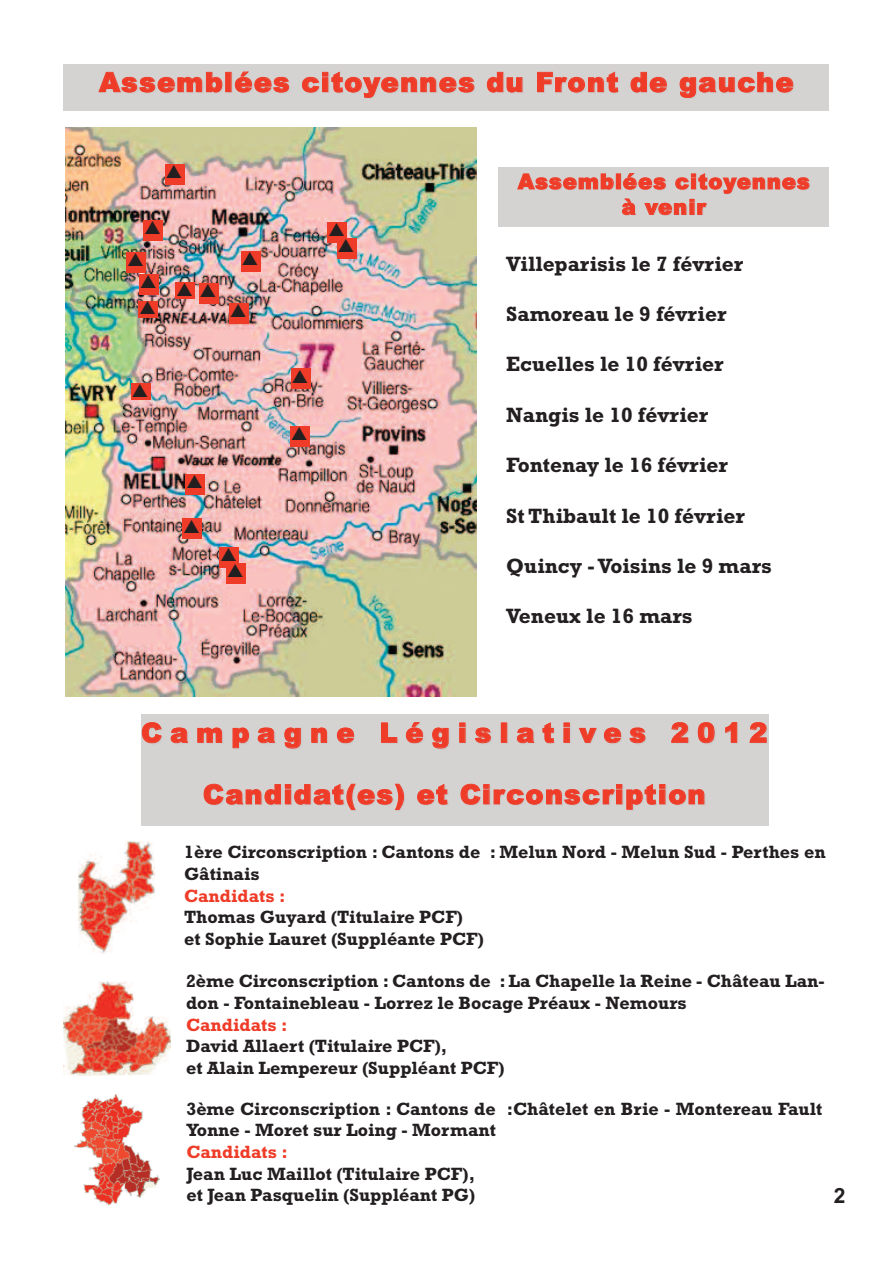
<style>
.page{position:relative;width:893px;height:1263px;background:#fff}
.page>*{position:absolute;margin:0;border:0;box-sizing:border-box;transform-origin:0 0}
.t1{font:900 27px "Arial";letter-spacing:.055em;color:#ef3c28}
.t2{font:900 27px "Arial";letter-spacing:.305em;color:#ef3c28}
.t3{font:700 21px "Rockwell";color:#231f20}
.t4{font:900 21px/25.5px "Arial";letter-spacing:.045em;color:#ef3c28;text-align:center}
.t5{font:700 21px "Arial";color:#231f20}
.t6{font:700 18px/21.6px "Rockwell";color:#231f20}
.t7{font:700 18px "Rockwell";color:#ef3c28}
</style>
<div class="page">
<div style="left:64px;top:64px;width:765px;height:47px;background:#d5d3d2"></div>
<div style="left:499px;top:167px;width:330px;height:59px;background:#d5d3d2"></div>
<img style="left:66px;top:128px;width:410px;height:568px">
<div style="left:186px;top:474px;width:19px;height:21px;background:#ef3c28"></div>
<div style="left:328px;top:222px;width:19px;height:20px;background:#ef3c28"></div>
<div style="left:337px;top:238px;width:19px;height:20px;background:#ef3c28"></div>
<div style="left:199px;top:283px;width:19px;height:20px;background:#ef3c28"></div>
<div style="left:144px;top:220px;width:19px;height:20px;background:#ef3c28"></div>
<div style="left:165px;top:164px;width:19px;height:20px;background:#ef3c28"></div>
<div style="left:140px;top:274px;width:19px;height:20px;background:#ef3c28"></div>
<div style="left:127px;top:252px;width:19px;height:20px;background:#ef3c28"></div>
<div style="left:176px;top:282px;width:19px;height:17px;background:#ef3c28"></div>
<div style="left:139px;top:301px;width:19px;height:16px;background:#ef3c28"></div>
<div style="left:131px;top:383px;width:19px;height:17px;background:#ef3c28"></div>
<div style="left:141px;top:714px;width:627px;height:112px;background:#d5d3d2"></div>
<img style="left:79px;top:841px;width:76px;height:113px">
<img style="left:64px;top:982px;width:106px;height:93px">
<img style="left:75px;top:1095px;width:84px;height:110px">
<div style="left:183px;top:519px;width:19px;height:20px;background:#ef3c28"></div>
<div style="left:220px;top:548px;width:19px;height:20px;background:#ef3c28"></div>
<div style="left:291px;top:426px;width:19px;height:20px;background:#ef3c28"></div>
<div style="left:291px;top:369px;width:19px;height:20px;background:#ef3c28"></div>
<div style="left:230px;top:303px;width:19px;height:20px;background:#ef3c28"></div>
<div style="left:241px;top:251px;width:19px;height:20px;background:#ef3c28"></div>
<div style="left:227px;top:563px;width:19px;height:21px;background:#ef3c28"></div>
<svg style="left:329px;top:223px;width:25px;height:29px"></svg>
<svg style="left:221px;top:548px;width:22px;height:29px"></svg>
<h1 class="t1" style="left:99px;top:67px;width:696px">Assemblées citoyennes du Front de gauche</h1>
<p class="t4" style="left:518px;top:169px;width:293px">Assemblées citoyennes à venir</p>
<p class="t3" style="left:506px;top:251px;width:238px">Villeparisis le 7 février</p>
<p class="t3" style="left:506px;top:301px;width:222px">Samoreau le 9 février</p>
<p class="t3" style="left:506px;top:352px;width:219px">Ecuelles le 10 février</p>
<p class="t3" style="left:506px;top:402px;width:203px">Nangis le 10 février</p>
<p class="t3" style="left:506px;top:453px;width:223px">Fontenay le 16 février</p>
<p class="t3" style="left:506px;top:503px;width:240px">St Thibault le 10 février</p>
<p class="t3" style="left:506px;top:553px;width:267px">Quincy -Voisins le 9 mars</p>
<p class="t3" style="left:506px;top:604px;width:188px">Veneux le 16 mars</p>
<h1 class="t2" style="left:141px;top:717px;width:628px">Campagne Législatives 2012</h1>
<h1 class="t1" style="left:203px;top:779px;width:504px">Candidat(es) et Circonscription</h1>
<p class="t6" style="left:184px;top:841px;width:643px">1ère Circonscription : Cantons de : Melun Nord - Melun Sud - Perthes en<br>Gâtinais</p>
<p class="t7" style="left:184px;top:885px;width:103px">Candidats :</p>
<p class="t6" style="left:184px;top:906px;width:301px">Thomas Guyard (Titulaire PCF) et Sophie Lauret (Suppléante PCF)</p>
<p class="t6" style="left:186px;top:970px;width:640px">2ème Circonscription : Cantons de : La Chapelle la Reine - Château Lan&shy;don - Fontainebleau - Lorrez le Bocage Préaux - Nemours</p>
<p class="t7" style="left:186px;top:1014px;width:103px">Candidats :</p>
<p class="t6" style="left:186px;top:1035px;width:320px">David Allaert (Titulaire PCF),<br>et Alain Lempereur (Suppléant PCF)</p>
<p class="t6" style="left:186px;top:1098px;width:637px">3ème Circonscription : Cantons de :Châtelet en Brie - Montereau Fault<br>Yonne - Moret sur Loing - Mormant</p>
<p class="t7" style="left:186px;top:1141px;width:103px">Candidats :</p>
<p class="t6" style="left:186px;top:1162px;width:290px">Jean Luc Maillot (Titulaire PCF), et Jean Pasquelin (Suppléant PG)</p>
<p class="t5" style="left:834px;top:1183px;width:13px">2</p>
</div>
